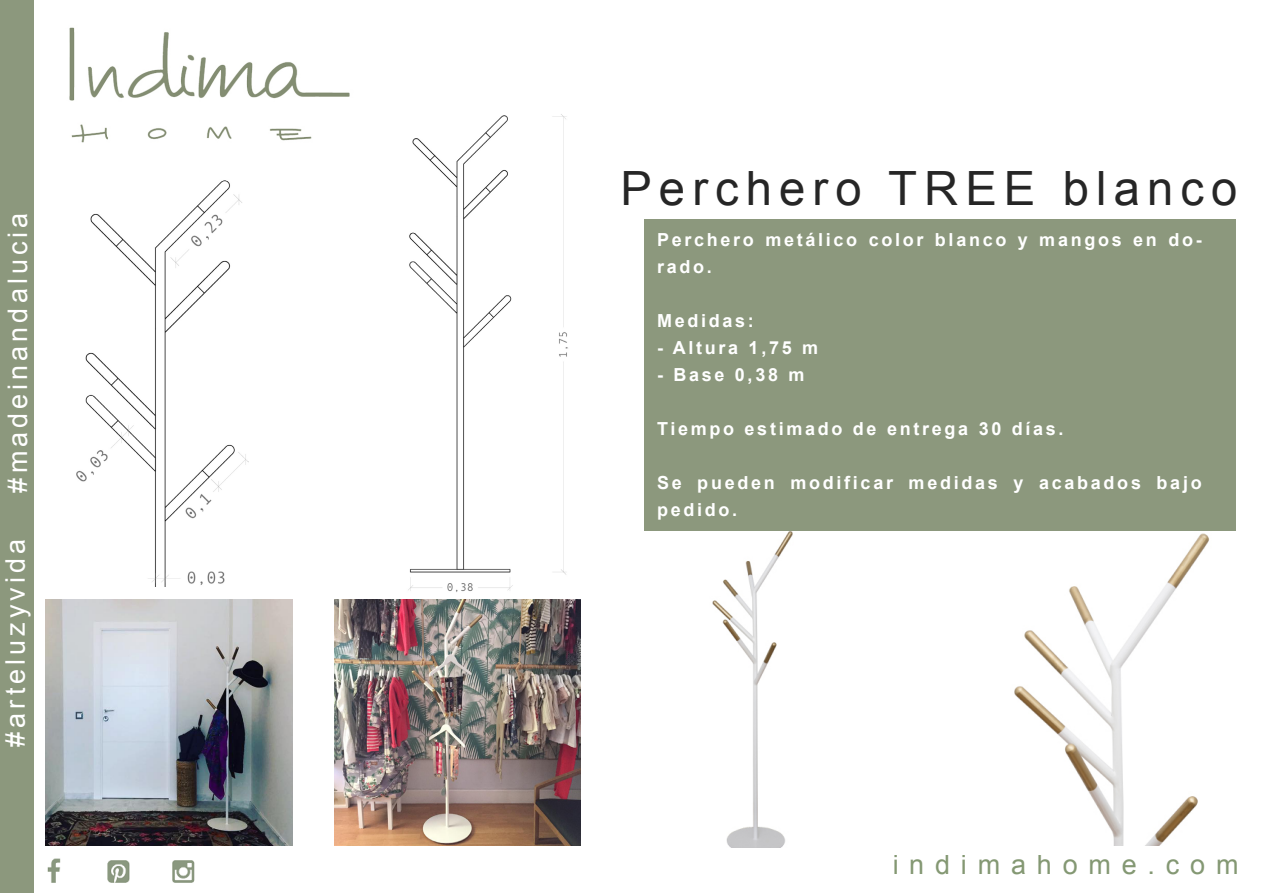
<style>
.page{position:relative;width:1263px;height:893px;background:#fff}
.page>*{position:absolute;margin:0;border:0;box-sizing:border-box;transform-origin:0 0}
.t1{font:47.25px "Arial";letter-spacing:.15em;color:#262626}
.t2{font:27px "Arial";letter-spacing:.15em;color:#fff}
.t3{font:27px "Arial";letter-spacing:.4em;color:#849873}
.t4{font:700 18px/27px "Arial";letter-spacing:.15em;color:#fff}
</style>
<div class="page">
<div style="left:0;top:0;width:34px;height:893px;background:#8c987d"></div>
<img style="left:69px;top:27px;width:281px;height:116px">
<img style="left:47px;top:858px;width:148px;height:25px">
<img style="left:644px;top:530px;width:260px;height:318px">
<img style="left:965px;top:530px;width:264px;height:316px">
<div style="left:644px;top:219px;width:592px;height:311px;background:#8c987d"></div>
<img style="left:45px;top:599px;width:247px;height:247px">
<img style="left:334px;top:599px;width:247px;height:247px">
<img style="left:408px;top:114px;width:160px;height:478px">
<img style="left:76px;top:180px;width:173px;height:407px">
<h2 class="t2" style="left:0;top:493px;width:281px;rotate:-90deg">#madeinandalucia</h2>
<h2 class="t2" style="left:-2px;top:747px;width:209px;rotate:-90deg">#arteluzyvida</h2>
<h1 class="t1" style="left:620px;top:158px;width:618px">Perchero TREE blanco</h1>
<p class="t4" style="left:657px;top:227px;width:546px">Perchero metálico color blanco y mangos en do&shy;rado.</p>
<p class="t4" style="left:657px;top:308px;width:98px">Medidas:</p>
<p class="t4" style="left:657px;top:335px;width:163px">- Altura 1,75 m</p>
<p class="t4" style="left:657px;top:362px;width:149px">- Base 0,38 m</p>
<p class="t4" style="left:657px;top:416px;width:408px">Tiempo estimado de entrega 30 días.</p>
<p class="t4" style="left:657px;top:470px;width:546px">Se pueden modificar medidas y acabados bajo pedido.</p>
<h2 class="t3" style="left:892px;top:847px;width:347px">indimahome.com</h2>
</div>
